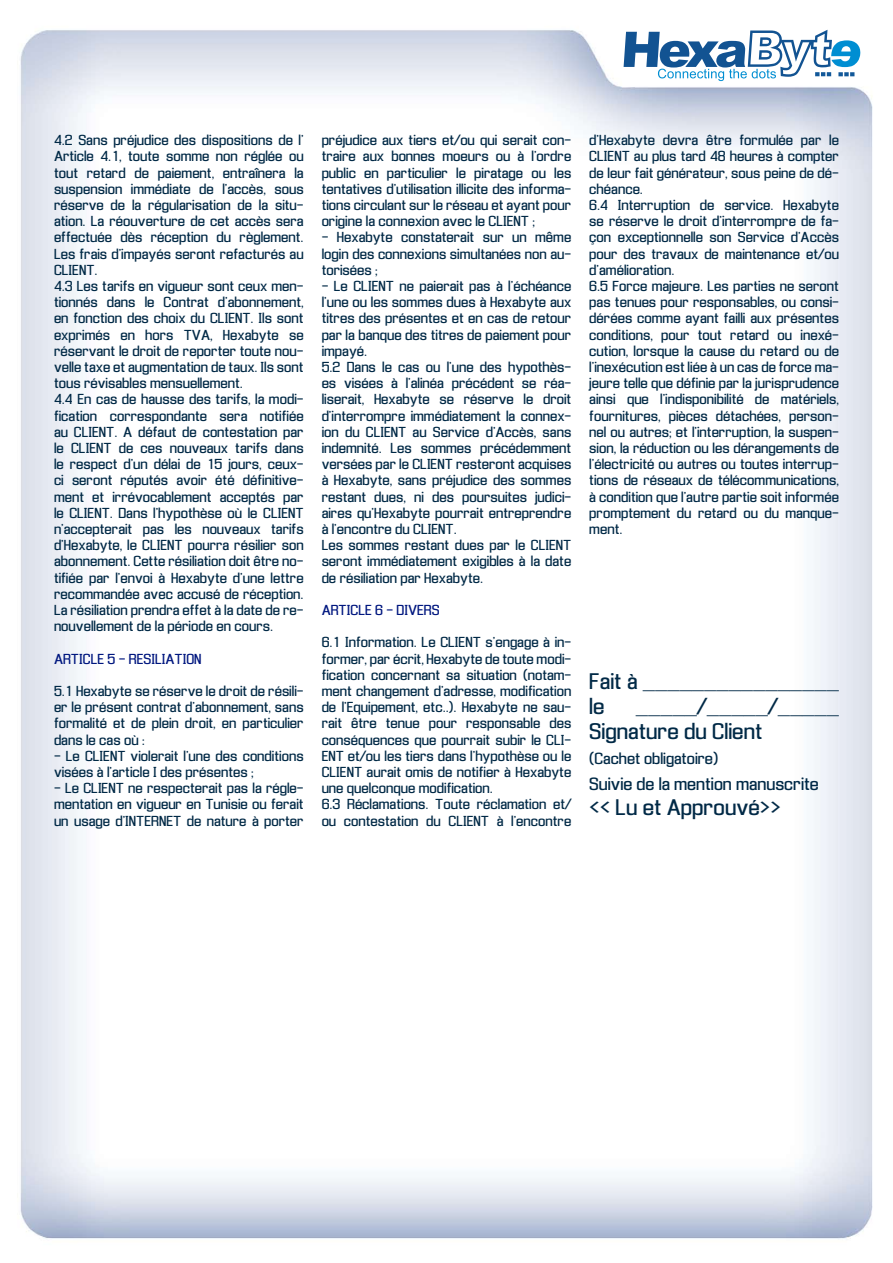
<style>
.page{position:relative;width:893px;height:1263px;background:#fff}
.page>*{position:absolute;margin:0;border:0;box-sizing:border-box;transform-origin:0 0}
.t1{font:21px/25.2px "Enigmatic";color:#002946}
.t2{font:16.5px "Enigmatic";color:#002946}
.t3{font:15px "Enigmatic";color:#002946}
.t4{font:13.5px/16.2px "Enigmatic";color:#002946}
.t5{font:13.5px "Enigmatic";color:#00177f}
</style>
<div class="page">
<svg style="left:624px;top:30px;width:236px;height:51px"></svg>
<p class="t4" style="left:54px;top:132px;width:251px">4.2 Sans préjudice des dispositions de l’ Article 4.1, toute somme non réglée ou tout retard de paiement, entraînera la suspension immédiate de l’accès, sous réserve de la régularisation de la situ&shy;ation. La réouverture de cet accès sera effectuée dès réception du règlement.<br>Les frais d’impayés seront refacturés au CLIENT.<br>4.3 Les tarifs en vigueur sont ceux men&shy;tionnés dans le Contrat d’abonnement, en fonction des choix du CLIENT. Ils sont exprimés en hors TVA, Hexabyte se réservant le droit de reporter toute nou&shy;velle taxe et augmentation de taux. Ils sont tous révisables mensuellement.<br>4.4 En cas de hausse des tarifs, la modi&shy;fication correspondante sera notifiée au CLIENT. A défaut de contestation par le CLIENT de ces nouveaux tarifs dans le respect d’un délai de 15 jours, ceux&shy;ci seront réputés avoir été définitive&shy;ment et irrévocablement acceptés par le CLIENT. Dans l’hypothèse où le CLIENT n’accepterait pas les nouveaux tarifs d’Hexabyte, le CLIENT pourra résilier son abonnement. Cette résiliation doit être no&shy;tifiée par l’envoi à Hexabyte d’une lettre recommandée avec accusé de réception.<br>La résiliation prendra effet à la date de re&shy;nouvellement de la période en cours.</p>
<p class="t5" style="left:54px;top:651px;width:149px">ARTICLE 5 - RESILIATION</p>
<p class="t4" style="left:54px;top:683px;width:251px;text-align:justify">5.1 Hexabyte se réserve le droit de résili&shy;er le présent contrat d’abonnement, sans formalité et de plein droit, en particulier dans le cas où :</p>
<p class="t4" style="left:54px;top:748px;width:251px">- Le CLIENT violerait l’une des conditions visées à l’article I des présentes ;</p>
<p class="t4" style="left:54px;top:780px;width:251px;text-align:justify">- Le CLIENT ne respecterait pas la régle&shy;mentation en vigueur en Tunisie ou ferait un usage d’INTERNET de nature à porter</p>
<p class="t4" style="left:322px;top:132px;width:251px;text-align:justify">préjudice aux tiers et/ou qui serait con&shy;traire aux bonnes moeurs ou à l’ordre public en particulier le piratage ou les tentatives d’utilisation illicite des informa&shy;tions circulant sur le réseau et ayant pour origine la connexion avec le CLIENT ;</p>
<p class="t4" style="left:322px;top:229px;width:251px;text-align:justify">- Hexabyte constaterait sur un même login des connexions simultanées non au&shy;torisées ;</p>
<p class="t4" style="left:322px;top:278px;width:251px">- Le CLIENT ne paierait pas à l’échéance l’une ou les sommes dues à Hexabyte aux titres des présentes et en cas de retour par la banque des titres de paiement pour impayé.<br>5.2 Dans le cas ou l’une des hypothès&shy;es visées à l’alinéa précédent se réa&shy;liserait, Hexabyte se réserve le droit d’interrompre immédiatement la connex&shy;ion du CLIENT au Service d’Accès, sans indemnité. Les sommes précédemment versées par le CLIENT resteront acquises à Hexabyte, sans préjudice des sommes restant dues, ni des poursuites judici&shy;aires qu’Hexabyte pourrait entreprendre à l’encontre du CLIENT.<br>Les sommes restant dues par le CLIENT seront immédiatement exigibles à la date de résiliation par Hexabyte.</p>
<p class="t5" style="left:322px;top:602px;width:120px">ARTICLE 6 - DIVERS</p>
<p class="t4" style="left:322px;top:634px;width:251px">6.1 Information. Le CLIENT s’engage à in&shy;former, par écrit, Hexabyte de toute modi&shy;fication concernant sa situation (notam&shy;ment changement d’adresse, modification de l’Equipement, etc..). Hexabyte ne sau&shy;rait être tenue pour responsable des conséquences que pourrait subir le CLI-ENT et/ou les tiers dans l’hypothèse ou le CLIENT aurait omis de notifier à Hexabyte une quelconque modification.<br>6.3 Réclamations. Toute réclamation et/ ou contestation du CLIENT à l’encontre</p>
<p class="t4" style="left:589px;top:132px;width:251px">d’Hexabyte devra être formulée par le CLIENT au plus tard 48 heures à compter de leur fait générateur, sous peine de dé&shy;chéance.<br>6.4 Interruption de service. Hexabyte se réserve le droit d’interrompre de fa&shy;çon exceptionnelle son Service d’Accès pour des travaux de maintenance et/ou d’amélioration.<br>6.5 Force majeure. Les parties ne seront pas tenues pour responsables, ou consi&shy;dérées comme ayant failli aux présentes conditions, pour tout retard ou inexé&shy;cution, lorsque la cause du retard ou de l’inexécution est liée à un cas de force ma&shy;jeure telle que définie par la jurisprudence ainsi que l’indisponibilité de matériels, fournitures, pièces détachées, person&shy;nel ou autres; et l’interruption, la suspen&shy;sion, la réduction ou les dérangements de l’électricité ou autres ou toutes interrup&shy;tions de réseaux de télécommunications, à condition que l’autre partie soit informée promptement du retard ou du manque&shy;ment.</p>
<h1 class="t1" style="left:589px;top:669px;width:251px">Fait à ________________ le</h1>
<h1 class="t1" style="left:589px;top:694px;width:251px;text-indent:47px">_____/_____/_____<br>Signature du Client</h1>
<p class="t3" style="left:589px;top:750px;width:130px">(Cachet obligatoire)</p>
<p class="t2" style="left:589px;top:774px;width:231px">Suivie de la mention manuscrite</p>
<h1 class="t1" style="left:589px;top:795px;width:193px">&lt;&lt; Lu et Approuvé&gt;&gt;</h1>
</div>
